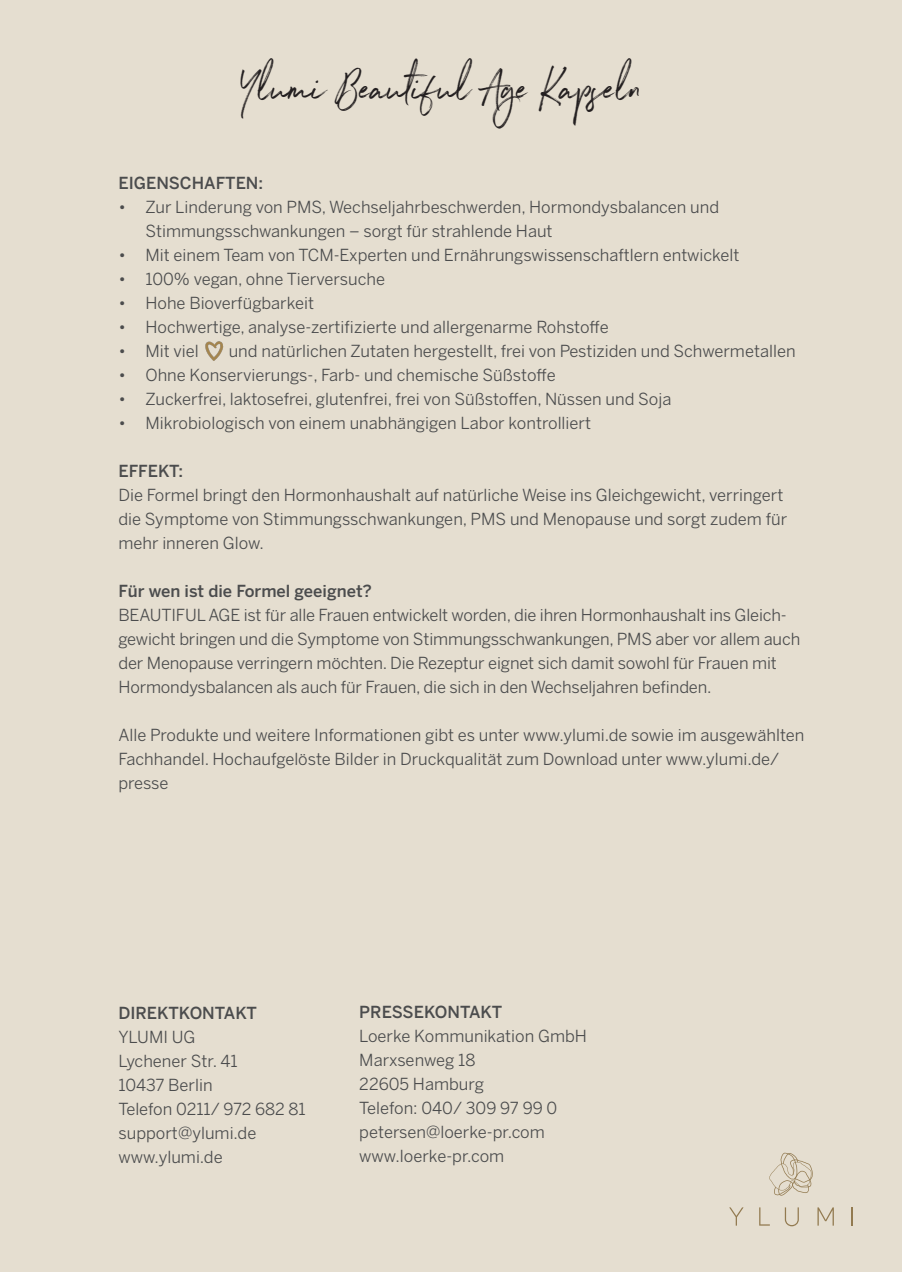
<style>
.page{position:relative;width:902px;height:1272px;background:#fff}
.page>*{position:absolute;margin:0;border:0;box-sizing:border-box;transform-origin:0 0}
.t1{font:48px "Northwell";color:#231f20}
.t2{font:16.5px/24px "Benton Sans";color:#4b4c4d}
.t3{font:500 16.5px "Benton Sans";color:#4b4c4d}
</style>
<div class="page">
<div style="left:0;top:0;width:901px;height:1271px;background:#e5ded0"></div>
<svg style="left:769px;top:1152px;width:43px;height:43px"></svg>
<svg style="left:729px;top:1207px;width:14px;height:18px"></svg>
<svg style="left:759px;top:1207px;width:10px;height:18px"></svg>
<svg style="left:784px;top:1207px;width:14px;height:19px"></svg>
<svg style="left:851px;top:1207px;width:1px;height:18px"></svg>
<svg style="left:817px;top:1207px;width:16px;height:18px"></svg>
<img style="left:206px;top:341px;width:18px;height:20px">
<p class="t1" style="left:240px;top:54px;width:403px">Ylumi Beautiful Age Kapseln</p>
<p class="t3" style="left:118px;top:173px;width:146px">EIGENSCHAFTEN:</p>
<p class="t2" style="left:145px;top:194px;width:575px;text-indent:-27px">• Zur Linderung von PMS, Wechseljahrbeschwerden, Hormondysbalancen und<br>Stimmungsschwankungen – sorgt für strahlende Haut</p>
<p class="t2" style="left:118px;top:242px;width:622px">• Mit einem Team von TCM-Experten und Ernährungswissenschaftlern entwickelt</p>
<p class="t2" style="left:118px;top:266px;width:268px">• 100% vegan, ohne Tierversuche</p>
<p class="t2" style="left:118px;top:290px;width:197px">• Hohe Bioverfügbarkeit</p>
<p class="t2" style="left:118px;top:314px;width:492px">• Hochwertige, analyse-zertifizierte und allergenarme Rohstoffe</p>
<p class="t2" style="left:118px;top:338px;width:82px">• Mit viel</p>
<p class="t2" style="left:229px;top:338px;width:568px">und natürlichen Zutaten hergestellt, frei von Pestiziden und Schwermetallen</p>
<p class="t2" style="left:118px;top:362px;width:439px">• Ohne Konservierungs-, Farb- und chemische Süßstoffe</p>
<p class="t2" style="left:118px;top:386px;width:554px">• Zuckerfrei, laktosefrei, glutenfrei, frei von Süßstoffen, Nüssen und Soja</p>
<p class="t2" style="left:118px;top:410px;width:474px">• Mikrobiologisch von einem unabhängigen Labor kontrolliert</p>
<p class="t3" style="left:118px;top:461px;width:66px">EFFEKT:</p>
<p class="t2" style="left:118px;top:482px;width:670px">Die Formel bringt den Hormonhaushalt auf natürliche Weise ins Gleichgewicht, verringert die Symptome von Stimmungsschwankungen, PMS und Menopause und sorgt zudem für mehr inneren Glow.</p>
<p class="t3" style="left:118px;top:581px;width:255px">Für wen ist die Formel geeignet?</p>
<p class="t2" style="left:118px;top:602px;width:683px">BEAUTIFUL AGE ist für alle Frauen entwickelt worden, die ihren Hormonhaushalt ins Gleich&shy;gewicht bringen und die Symptome von Stimmungsschwankungen, PMS aber vor allem auch der Menopause verringern möchten. Die Rezeptur eignet sich damit sowohl für Frauen mit Hormondysbalancen als auch für Frauen, die sich in den Wechseljahren befinden.</p>
<p class="t2" style="left:118px;top:722px;width:687px">Alle Produkte und weitere Informationen gibt es unter www.ylumi.de sowie im ausgewählten<br>Fachhandel. Hochaufgelöste Bilder in Druckqualität zum Download unter www.ylumi.de/ presse</p>
<p class="t3" style="left:118px;top:1002px;width:140px">DIREKTKONTAKT</p>
<p class="t2" style="left:118px;top:1024px;width:78px">YLUMI UG</p>
<p class="t2" style="left:118px;top:1048px;width:121px">Lychener Str. 41</p>
<p class="t2" style="left:118px;top:1072px;width:96px">10437 Berlin</p>
<p class="t2" style="left:118px;top:1096px;width:189px">Telefon 0211/ 972 682 81</p>
<p class="t2" style="left:118px;top:1120px;width:139px">support@ylumi.de</p>
<p class="t2" style="left:118px;top:1144px;width:106px">www.ylumi.de</p>
<p class="t3" style="left:359px;top:1002px;width:144px">PRESSEKONTAKT</p>
<p class="t2" style="left:359px;top:1024px;width:229px">Loerke Kommunikation GmbH</p>
<p class="t2" style="left:359px;top:1048px;width:117px">Marxsenweg 18</p>
<p class="t2" style="left:359px;top:1072px;width:126px">22605 Hamburg</p>
<p class="t2" style="left:359px;top:1096px;width:199px">Telefon: 040/ 309 97 99 0</p>
<p class="t2" style="left:359px;top:1120px;width:187px">petersen@loerke-pr.com</p>
<p class="t2" style="left:359px;top:1144px;width:146px">www.loerke-pr.com</p>
</div>
